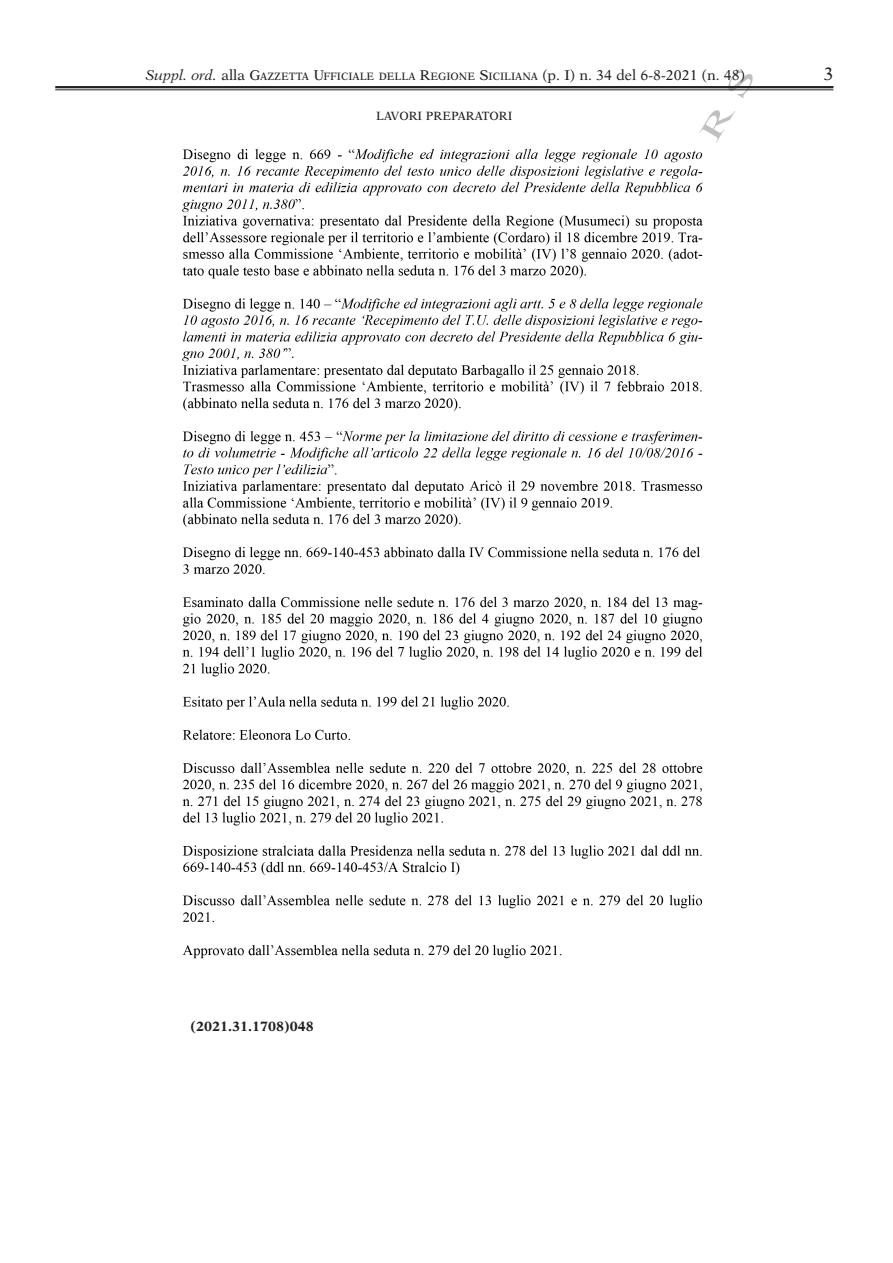
<style>
.page{position:relative;width:893px;height:1263px;background:#fff}
.page>*{position:absolute;margin:0;border:0;box-sizing:border-box;transform-origin:0 0}
.t1{font:18px "New Aster";color:#231f20}
.t2{font:14.25px "New Aster";color:#231f20}
.t3{font:700 13.5px "New Aster";color:#231f20}
.t4{font:12px "New Aster";color:#231f20}
.s1{font-style:italic}
.s2{font-size:10.65px}
</style>
<div class="page">
<hr style="left:55px;top:86px;width:778px;height:2px;background:#231f20">
<hr style="left:55px;top:90px;width:778px;height:1px;background:#231f20">
<img style="left:182px;top:149px;width:521px;height:810px">
<svg style="left:699px;top:88px;width:57px;height:3px"></svg>
<p class="t2" style="left:146px;top:69px;width:601px"><span class="s1">Suppl. ord.</span> alla G<span class="s2">AZZETTA</span> U<span class="s2">FFICIALE DELLA</span> R<span class="s2">EGIONE</span> S<span class="s2">ICILIANA</span> (p. I) n. 34 del 6-8-2021 (n. 48)</p>
<p class="t1" style="left:823px;top:66px;width:12px">3</p>
<p class="t4" style="left:376px;top:111px;width:138px">LAVORI PREPARATORI</p>
<p class="t3" style="left:191px;top:1020px;width:125px">(2021.31.1708)048</p>
</div>
